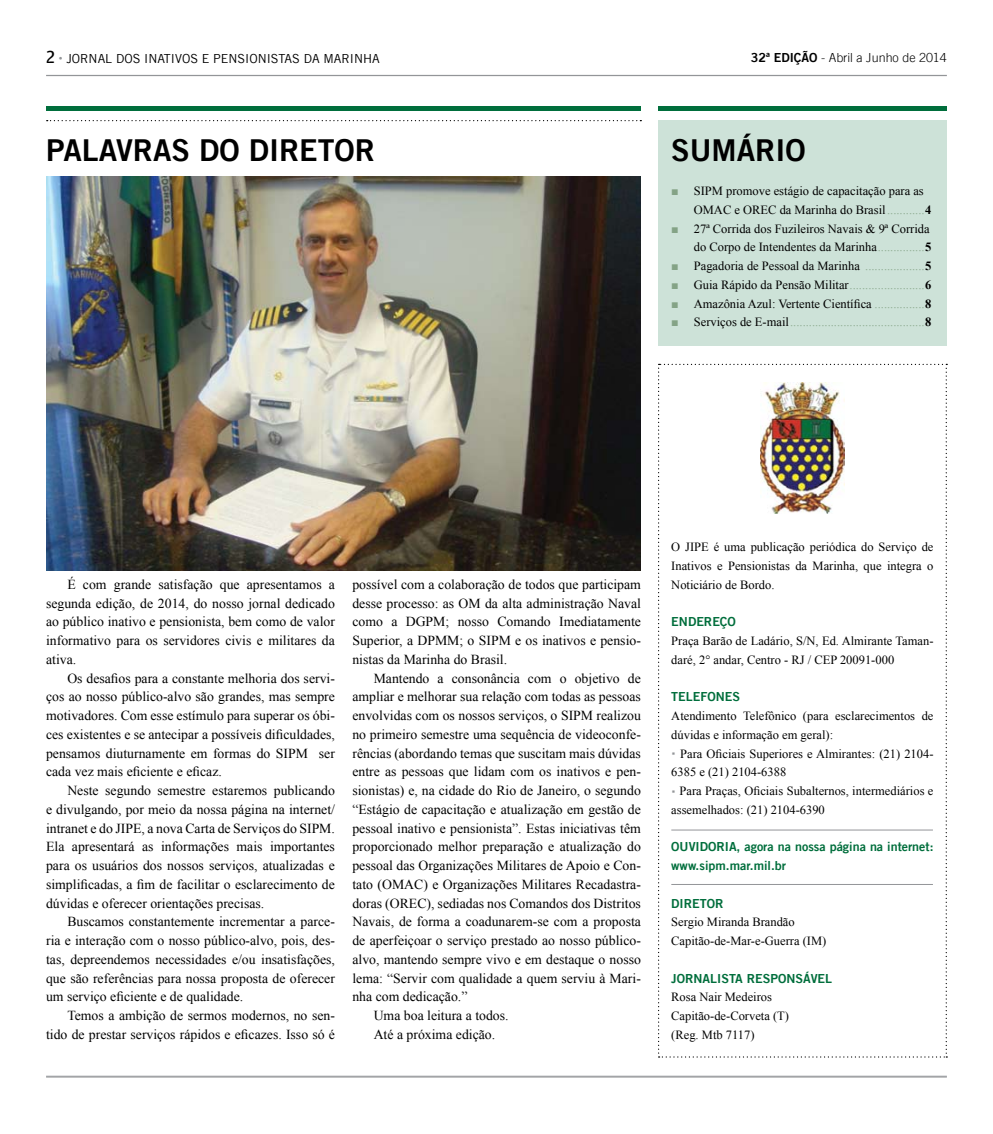
<style>
.page{position:relative;width:993px;height:1134px;background:#fff}
.page>*{position:absolute;margin:0;border:0;box-sizing:border-box;transform-origin:0 0}
.t1{font:30.25px "Trade Gothic LT Bold Two";color:#000}
.t2{font:18.75px "Amplitude";color:#000}
.t3{font:13.75px/18.8px "Times New Roman";color:#000;text-align:justify}
.t4{font:12.5px/18.8px "Times New Roman";color:#000}
.t5{font:12.5px "Times New Roman";color:#84a386}
.t6{font:12.5px/18.8px "Trade Gothic LT Bold Two";color:#006e3c}
.t7{font:12.5px "Trade Gothic LT";color:#000}
.t8{font:300 12.5px "Trade Gothic LT";color:#000}
.s1{font-size:7.5px;color:#939598}
.s2{font-family:"Trade Gothic LT Bold Two";font-weight:400}
.s3{color:#84a386}
.s4{font-weight:700}
.s5{color:#000}
.s6{font-weight:700;color:#000}
.s7{font-family:"Rotis Sans Serif 55";font-size:23.75px;color:#939598}
</style>
<div class="page">
<hr style="left:46px;top:75px;width:900px;height:1px;background:#939598">
<hr style="left:46px;top:1076px;width:900px;height:1px;background:#939598">
<hr style="left:46px;top:1077px;width:900px;height:1px;background:#939598">
<div style="left:657px;top:120px;width:289px;height:225px;background:#cde2d8"></div>
<svg style="left:658px;top:364px;width:288px;height:694px"></svg>
<img style="left:46px;top:176px;width:594px;height:394px">
<svg style="left:47px;top:120px;width:594px;height:1px"></svg>
<div style="left:46px;top:106px;width:594px;height:5px;background:#006e3c"></div>
<div style="left:657px;top:106px;width:289px;height:5px;background:#006e3c"></div>
<hr style="left:671px;top:830px;width:261px;height:1px;background:#939598">
<hr style="left:671px;top:884px;width:261px;height:1px;background:#939598">
<img style="left:759px;top:383px;width:85px;height:131px">
<h2 class="t2" style="left:46px;top:46px;width:10px">2</h2>
<p class="t7" style="left:59px;top:51px;width:322px"><span class="s1">•</span> JORNAL DOS INATIVOS E PENSIONISTAS DA MARINHA</p>
<p class="t8" style="left:750px;top:51px;width:197px"><span class="s2">32ª Edição</span> - Abril a Junho de 2014</p>
<h1 class="t1" style="left:46px;top:131px;width:330px">Palavras do di retor</h1>
<h1 class="t1" style="left:671px;top:131px;width:136px">SU MÁrio</h1>
<p class="t4" style="left:693px;top:181px;width:239px;text-indent:-22px"><span class="s3">■</span> SIPM promove estágio de capacitação para as<br>OMAC e OREC da Marinha do Brasil<span class="s3">............</span><span class="s4">4</span></p>
<p class="t4" style="left:671px;top:219px;width:261px;text-align:right"><span class="s3">■</span> 27ª Corrida dos Fuzileiros Navais &amp; 9ª Corrida do Corpo de Intendentes da Marinha<span class="s3">...............</span><span class="s4">5</span></p>
<p class="t4" style="left:671px;top:256px;width:261px"><span class="s3">■</span> Pagadoria de Pessoal da Marinha <span class="s3">...................</span><span class="s4">5</span></p>
<p class="t5" style="left:671px;top:276px;width:261px">■ <span class="s5">Guia Rápido da Pensão Militar</span>........................<span class="s6">6</span></p>
<p class="t4" style="left:671px;top:294px;width:261px"><span class="s3">■</span> Amazônia Azul: Vertente Científica <span class="s3">................</span><span class="s4">8</span></p>
<p class="t5" style="left:671px;top:314px;width:261px">■ <span class="s5">Serviços de E-mail</span>...........................................<span class="s6">8</span></p>
<p class="t3" style="left:46px;top:575px;width:290px;text-indent:21px">É com grande satisfação que apresentamos a segunda edição, de 2014, do nosso jornal dedicado ao público inativo e pensionista, bem como de valor informativo para os servidores civis e militares da ativa.</p>
<p class="t3" style="left:46px;top:668px;width:290px;text-indent:21px">Os desafios para a constante melhoria dos servi&shy;ços ao nosso público-alvo são grandes, mas sempre motivadores. Com esse estímulo para superar os óbi&shy;ces existentes e se antecipar a possíveis dificuldades, pensamos diuturnamente em formas do SIPM ser cada vez mais eficiente e eficaz.</p>
<p class="t3" style="left:46px;top:781px;width:290px;text-indent:21px">Neste segundo semestre estaremos publicando e divulgando, por meio da nossa página na internet/ intranet e do JIPE, a nova Carta de Serviços do SIPM.<br>Ela apresentará as informações mais importantes para os usuários dos nossos serviços, atualizadas e simplificadas, a fim de facilitar o esclarecimento de dúvidas e oferecer orientações precisas.</p>
<p class="t3" style="left:46px;top:912px;width:290px;text-indent:21px">Buscamos constantemente incrementar a parce&shy;ria e interação com o nosso público-alvo, pois, des&shy;tas, depreendemos necessidades e/ou insatisfações, que são referências para nossa proposta de oferecer um serviço eficiente e de qualidade.</p>
<p class="t3" style="left:46px;top:1006px;width:290px;text-align:right">Temos a ambição de sermos modernos, no sen&shy;tido de prestar serviços rápidos e eficazes. Isso só é</p>
<p class="t3" style="left:352px;top:575px;width:290px">possível com a colaboração de todos que participam desse processo: as OM da alta administração Naval como a DGPM; nosso Comando Imediatamente Superior, a DPMM; o SIPM e os inativos e pensio&shy;nistas da Marinha do Brasil.</p>
<p class="t3" style="left:373px;top:668px;width:268px">Mantendo a consonância com o objetivo de</p>
<p class="t3" style="left:352px;top:687px;width:290px">ampliar e melhorar sua relação com todas as pessoas</p>
<p class="t3" style="left:352px;top:706px;width:290px">envolvidas com os nossos serviços, o SIPM realizou</p>
<p class="t3" style="left:352px;top:725px;width:290px">no primeiro semestre uma sequência de videoconfe-</p>
<p class="t3" style="left:352px;top:743px;width:290px">rências (abordando temas que suscitam mais dúvidas</p>
<p class="t3" style="left:352px;top:762px;width:290px">entre as pessoas que lidam com os inativos e pen-</p>
<p class="t3" style="left:352px;top:781px;width:290px">sionistas) e, na cidade do Rio de Janeiro, o segundo</p>
<p class="t3" style="left:352px;top:800px;width:290px">“Estágio de capacitação e atualização em gestão de</p>
<p class="t3" style="left:352px;top:818px;width:290px">pessoal inativo e pensionista”. Estas iniciativas têm</p>
<p class="t3" style="left:352px;top:837px;width:290px">proporcionado melhor preparação e atualização do</p>
<p class="t3" style="left:352px;top:856px;width:290px">pessoal das Organizações Militares de Apoio e Con-</p>
<p class="t3" style="left:352px;top:875px;width:290px">tato (OMAC) e Organizações Militares Recadastra-</p>
<p class="t3" style="left:352px;top:893px;width:290px">doras (OREC), sediadas nos Comandos dos Distritos</p>
<p class="t3" style="left:352px;top:912px;width:290px">Navais, de forma a coadunarem-se com a proposta</p>
<p class="t3" style="left:352px;top:931px;width:290px">de aperfeiçoar o serviço prestado ao nosso público-</p>
<p class="t3" style="left:352px;top:950px;width:290px">alvo, mantendo sempre vivo e em destaque o nosso</p>
<p class="t3" style="left:352px;top:968px;width:290px">lema: “Servir com qualidade a quem serviu à Mari-</p>
<p class="t3" style="left:352px;top:987px;width:116px">nha com dedicação.”</p>
<p class="t3" style="left:373px;top:1006px;width:136px">Uma boa leitura a todos.</p>
<p class="t3" style="left:373px;top:1025px;width:123px">Até a próxima edição.</p>
<p class="t4" style="left:671px;top:538px;width:264px;text-align:justify">O JIPE é uma publicação periódica do Serviço de Inativos e Pensionistas da Marinha, que integra o Noticiário de Bordo.</p>
<p class="t6" style="left:671px;top:612px;width:66px">Endereço</p>
<p class="t4" style="left:671px;top:631px;width:264px">Praça Barão de Ladário, S/N, Ed. Almirante Taman&shy;daré, 2° andar, Centro - RJ / CEP 20091-000</p>
<p class="t6" style="left:671px;top:687px;width:38px">TELEFON</p>
<p class="t6" style="left:724px;top:687px;width:16px">ES</p>
<p class="t4" style="left:671px;top:706px;width:264px">Atendimento Telefônico (para esclarecimentos de dúvidas e informação em geral):<br><span class="s7">·</span> Para Oficiais Superiores e Almirantes: (21) 2104- 6385 e (21) 2104-6388<br><span class="s7">·</span> Para Praças, Oficiais Subalternos, intermediários e assemelhados: (21) 2104-6390</p>
<p class="t6" style="left:671px;top:837px;width:263px">Ouvi doria, agora na nossa página na internet: www.sipm.mar.mil.br</p>
<p class="t6" style="left:671px;top:893px;width:54px">Di retor</p>
<p class="t4" style="left:671px;top:913px;width:156px">Sergio Miranda Brandão<br>Capitão-de-Mar-e-Guerra (IM)</p>
<p class="t6" style="left:671px;top:968px;width:15px">JORNAL</p>
<p class="t6" style="left:717px;top:968px;width:13px">ISTA</p>
<p class="t6" style="left:746px;top:968px;width:41px">RESPONSÁV</p>
<p class="t6" style="left:817px;top:968px;width:15px">EL</p>
<p class="t4" style="left:671px;top:988px;width:119px">Rosa Nair Medeiros<br>Capitão-de-Corveta (T) (Reg. Mtb 7117)</p>
</div>
